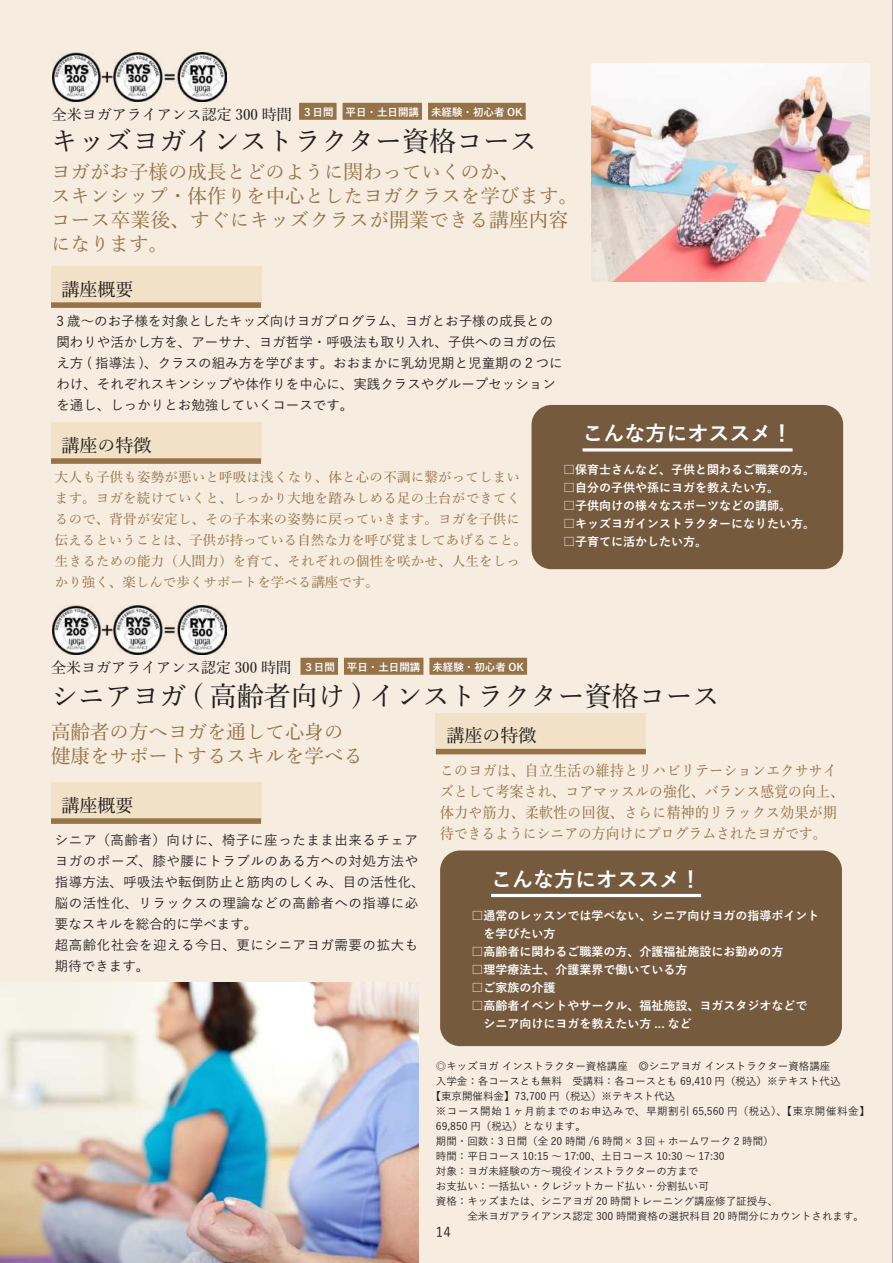
<style>
.page{position:relative;width:893px;height:1263px;background:#f6ede0}
.page>*{position:absolute;margin:0;border:0;box-sizing:border-box;transform-origin:0 0}
.t1{font:500 27px "Yu Min";color:#231f20}
.t2{font:700 21px "Yu Go";color:#fff}
.t3{font:500 19.5px/24px "Yu Min";color:#957247}
.t4{font:500 18px "Yu Min";color:#231f20}
.t5{font:500 15px/21px "Yu Min";letter-spacing:.01em;color:#957247;scale:.92 1}
.t6{font:500 15px "Yu Min";color:#231f20}
.t7{font:500 13.5px/21px "Yu Min";letter-spacing:.015em;color:#957247}
.t8{font:500 13.5px/21px "Yu Go";color:#231f20}
.t9{font:500 13.5px/21px "Yu Go";letter-spacing:.04em;color:#231f20}
.t10{font:700 12px/18px "Yu Go";color:#fff}
.t11{font:500 10.5px "Yu Go";color:#231f20}
.t12{font:700 10.5px "Yu Go";color:#fff}
.t13{font:500 10.5px "Yu Go";letter-spacing:.06em;color:#231f20}
.s1{font-family:"Yu Min";font-weight:500;font-size:15px;color:#231f20}
</style>
<div class="page">
<img style="left:591px;top:64px;width:279px;height:217px">
<img style="left:0;top:982px;width:418px;height:281px">
<img style="left:53px;top:52px;width:173px;height:49px">
<img style="left:53px;top:606px;width:173px;height:48px">
<div style="left:51px;top:782px;width:210px;height:40px;background:#f1e1c6"></div>
<div style="left:51px;top:818px;width:210px;height:6px;background:#957247"></div>
<div style="left:440px;top:850px;width:402px;height:196px;background:#755a3e;border-radius:20px"></div>
<hr style="left:491px;top:894px;width:210px;height:3px;background:#fff">
<div style="left:436px;top:713px;width:210px;height:39px;background:#f1e1c6"></div>
<div style="left:436px;top:749px;width:210px;height:5px;background:#957247"></div>
<div style="left:300px;top:658px;width:38px;height:17px;background:#957247"></div>
<div style="left:344px;top:658px;width:79px;height:17px;background:#957247"></div>
<div style="left:429px;top:658px;width:98px;height:17px;background:#957247"></div>
<div style="left:51px;top:422px;width:210px;height:40px;background:#f1e1c6"></div>
<div style="left:51px;top:458px;width:210px;height:6px;background:#957247"></div>
<div style="left:51px;top:266px;width:210px;height:40px;background:#f1e1c6"></div>
<div style="left:51px;top:302px;width:210px;height:6px;background:#957247"></div>
<div style="left:299px;top:103px;width:38px;height:17px;background:#957247"></div>
<div style="left:343px;top:103px;width:79px;height:17px;background:#957247"></div>
<div style="left:428px;top:103px;width:98px;height:17px;background:#957247"></div>
<div style="left:531px;top:405px;width:312px;height:164px;background:#755a3e;border-radius:20px"></div>
<hr style="left:582px;top:448px;width:210px;height:3px;background:#fff">
<p class="t12" style="left:302px;top:106px;width:222px">３日間 平日・土日開講 未経験・初心者 OK</p>
<h1 class="t1" style="left:51px;top:116px;width:487px">キッズヨガインストラクター資格コース</h1>
<h3 class="t6" style="left:52px;top:100px;width:241px">全米ヨガアライアンス認定 300 時間</h3>
<h3 class="t3" style="left:51px;top:158px;width:528px">ヨガがお子様の成長とどのように関わっていくのか、<br>スキンシップ・体作りを中心としたヨガクラスを学びます。コース卒業後、すぐにキッズクラスが開業できる講座内容になります。</h3>
<h3 class="t4" style="left:62px;top:272px;width:73px">講座概要</h3>
<p class="t8" style="left:56px;top:309px;width:508px">3 歳～のお子様を対象としたキッズ向けヨガプログラム、ヨガとお子様の成長との関わりや活かし方を、アーサナ、ヨガ哲学・呼吸法も取り入れ、子供へのヨガの伝え方 ( 指導法 )、クラスの組み方を学びます。おおまかに乳幼児期と児童期の２つにわけ、それぞれスキンシップや体作りを中心に、実践クラスやグループセッションを通し、しっかりとお勉強していくコースです。</p>
<h3 class="t4" style="left:62px;top:428px;width:91px">講座の特徴</h3>
<p class="t7" style="left:55px;top:465px;width:473px">大人も子供も姿勢が悪いと呼吸は浅くなり、体と心の不調に繋がってしまいます。ヨガを続けていくと、しっかり大地を踏みしめる足の土台ができてくるので、背骨が安定し、その子本来の姿勢に戻っていきます。ヨガを子供に伝えるということは、子供が持っている自然な力を呼び覚ましてあげること。生きるための能力（人間力）を育て、それぞれの個性を咲かせ、人生をしっかり強く、楽しんで歩くサポートを学ベる講座です。</p>
<p class="t12" style="left:51px;top:661px;width:475px"><span class="s1">全米ヨガアライアンス認定 300 時間</span> ３日間 平日・土日開講 未経験・初心者 OK</p>
<h2 class="t2" style="left:582px;top:422px;width:211px">こんな方にオススメ！</h2>
<p class="t10" style="left:563px;top:461px;width:253px">□保育士さんなど、子供と関わるご職業の方。</p>
<p class="t10" style="left:563px;top:479px;width:217px">□自分の子供や孫にヨガを教えたい方。</p>
<p class="t10" style="left:563px;top:497px;width:229px">□子供向けの様々なスポーツなどの講師。</p>
<p class="t10" style="left:563px;top:515px;width:253px">□キッズヨガインストラクターになりたい方。</p>
<p class="t10" style="left:563px;top:533px;width:145px">□子育てに活かしたい方。</p>
<h1 class="t1" style="left:51px;top:671px;width:670px">シニアヨガ ( 高齢者向け ) インストラクター資格コース</h1>
<h3 class="t3" style="left:51px;top:718px;width:294px">高齢者の方へヨガを通して心身の</h3>
<h3 class="t4" style="left:446px;top:719px;width:91px">講座の特徴</h3>
<h3 class="t3" style="left:51px;top:742px;width:313px">健康をサポートするスキルを学べる</h3>
<h3 class="t5" style="left:440px;top:758px;width:440px">このヨガは、自立生活の維持とリハビリテーションエクササイズとして考案され、コアマッスルの強化、バランス感覚の向上、体力や筋力、柔軟性の回復、さらに精神的リラックス効果が期待できるようにシニアの方向けにプログラムされたヨガです。</h3>
<h3 class="t4" style="left:62px;top:788px;width:73px">講座概要</h3>
<p class="t9" style="left:55px;top:828px;width:371px">シニア（高齢者）向けに、椅子に座ったまま出来るチェアヨガのポーズ、膝や腰にトラブルのある方への対処方法や指導方法、呼吸法や転倒防止と筋肉のしくみ、目の活性化、脳の活性化、リラックスの理論などの高齢者への指導に必要なスキルを総合的に学べます。<br>超高齢化社会を迎える今日、更にシニアヨガ需要の拡大も期待できます。</p>
<h2 class="t2" style="left:491px;top:867px;width:211px">こんな方にオススメ！</h2>
<p class="t10" style="left:472px;top:906px;width:349px">□通常のレッスンでは学べない、シニア向けヨガの指導ポイント　を学びたい方</p>
<p class="t10" style="left:472px;top:942px;width:313px">□高齢者に関わるご職業の方、介護福祉施設にお勤めの方</p>
<p class="t10" style="left:472px;top:960px;width:217px">□理学療法士、介護業界で働いている方</p>
<p class="t10" style="left:472px;top:978px;width:85px">□ご家族の介護</p>
<p class="t10" style="left:472px;top:996px;width:337px">□高齢者イベントやサークル、福祉施設、ヨガスタジオなどで　シニア向けにヨガを教えたい方 ... など</p>
<p class="t11" style="left:436px;top:1056px;width:396px">◎キッズヨガ インストラクター資格講座　◎シニアヨガ インストラクター資格講座</p>
<p class="t11" style="left:436px;top:1071px;width:406px">入学金：各コースとも無料　受講料：各コースとも 69,410 円（税込）※テキスト代込</p>
<p class="t11" style="left:431px;top:1086px;width:256px">【東京開催料金】73,700 円（税込）※テキスト代込　</p>
<p class="t13" style="left:436px;top:1101px;width:435px">※コース開始 1 ヶ月前までのお申込みで、早期割引 65,560 円（税込）、【東京開催料金】</p>
<p class="t11" style="left:436px;top:1116px;width:151px">69,850 円（税込）となります。</p>
<p class="t11" style="left:436px;top:1131px;width:345px">期間・回数 ：3 日間（全 20 時間 /6 時間× 3 回 + ホームワーク 2 時間）　</p>
<p class="t11" style="left:436px;top:1146px;width:301px">時間：平日コース 10:15 ～ 17:00、土日コース 10:30 ～ 17:30　</p>
<p class="t11" style="left:436px;top:1161px;width:264px">対象：ヨガ未経験の方～現役インストラクターの方まで</p>
<p class="t11" style="left:436px;top:1176px;width:274px">お支払い：一括払い・クレジットカード払い・分割払い可</p>
<p class="t11" style="left:436px;top:1191px;width:344px">資格：キッズまたは、シニアヨガ 20 時間トレーニング講座修了証授与、</p>
<p class="t11" style="left:436px;top:1206px;width:430px">　　　全米ヨガアライアンス認定 300 時間資格の選択科目 20 時間分にカウントされます。</p>
<p class="t8" style="left:436px;top:1219px;width:16px">14</p>
</div>
